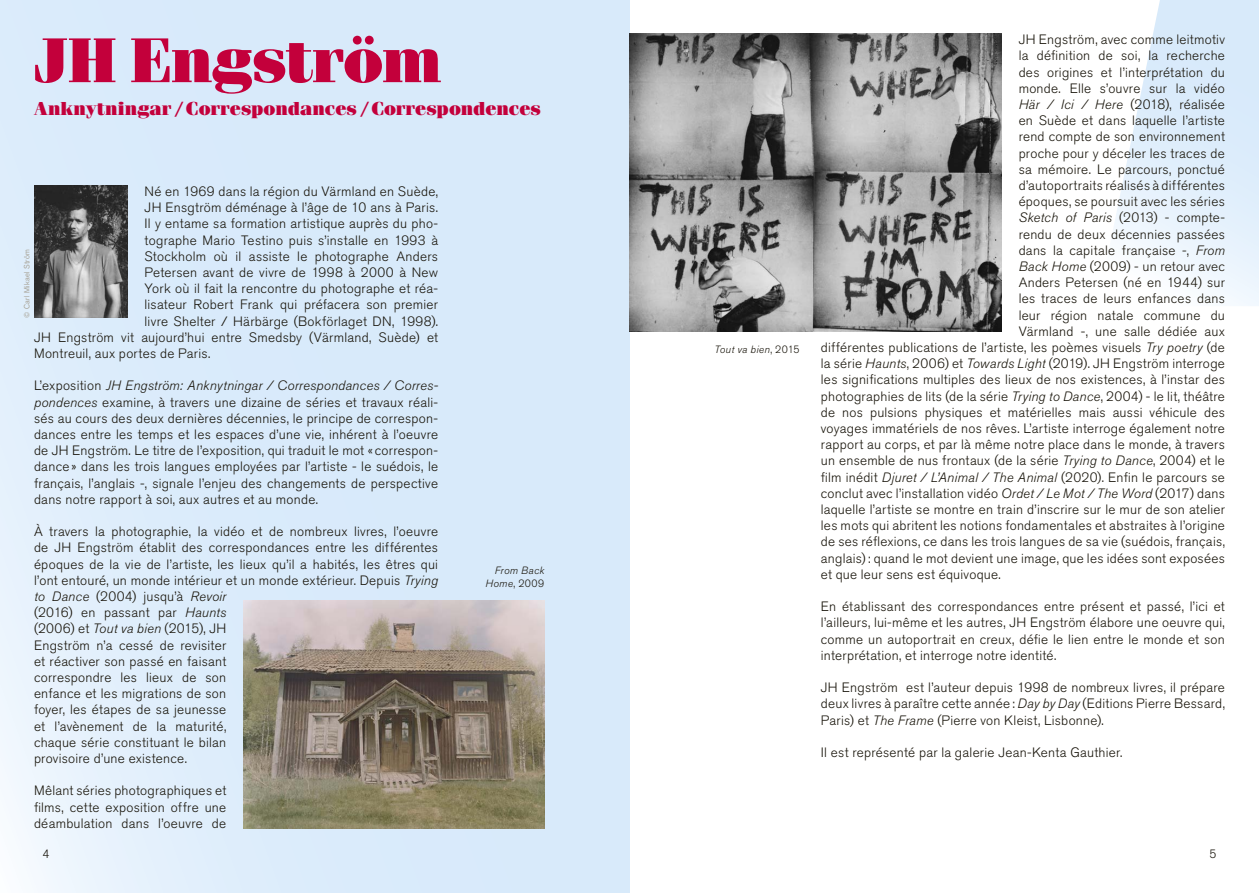
<style>
.page{position:relative;width:1259px;height:893px;background:#fff}
.page>*{position:absolute;margin:0;border:0;box-sizing:border-box;transform-origin:0 0}
.t1{font:900 63px "Fenice IT Cby BT";letter-spacing:-.02em;color:#c3003b}
.t2{font:900 18.75px "Fenice IT Cby BT";color:#c3003b}
.t3{font:300 13.5px/16.2px "Akzidenz Grotesk BQ";letter-spacing:.02em;color:#19150b;text-align:justify}
.t4{font:300 12px "Akzidenz Grotesk BQ";color:#19150b}
.t5{font:italic 300 10.5px/12.6px "Akzidenz Grotesk BQ";letter-spacing:.035em;color:#19150b;text-align:right}
.t6{font:300 7.5px "Akzidenz Grotesk BQ";letter-spacing:.045em;color:#978c78}
.s1{font-style:italic}
.s2{font-style:normal}
</style>
<div class="page">
<div style="left:0;top:0;width:629px;height:893px;background:linear-gradient(to right,#e1effc,#d5e8f9)"></div>
<svg style="left:1113px;top:0;width:146px;height:306px"></svg>
<img style="left:34px;top:186px;width:94px;height:132px">
<img style="left:629px;top:34px;width:372px;height:297px">
<img style="left:243px;top:600px;width:301px;height:229px">
<h1 class="t1" style="left:34px;top:21px;width:409px">JH Engström</h1>
<h2 class="t2" style="left:34px;top:97px;width:508px">Anknytningar / Correspondances / Correspondences</h2>
<p class="t3" style="left:145px;top:183px;width:295px">Né en 1969 dans la région du Värmland en Suède,</p>
<p class="t3" style="left:145px;top:200px;width:295px">JH Ensgtröm déménage à l’âge de 10 ans à Paris.</p>
<p class="t3" style="left:145px;top:216px;width:295px">Il y entame sa formation artistique auprès du pho-</p>
<p class="t3" style="left:145px;top:232px;width:295px">tographe Mario Testino puis s’installe en 1993 à</p>
<p class="t3" style="left:145px;top:248px;width:295px">Stockholm où il assiste le photographe Anders</p>
<p class="t3" style="left:145px;top:264px;width:295px">Petersen avant de vivre de 1998 à 2000 à New</p>
<p class="t3" style="left:145px;top:281px;width:295px">York où il fait la rencontre du photographe et réa-</p>
<p class="t3" style="left:145px;top:297px;width:295px">lisateur Robert Frank qui préfacera son premier</p>
<p class="t3" style="left:145px;top:313px;width:295px">livre Shelter / Härbärge (Bokförlaget DN, 1998).</p>
<p class="t3" style="left:34px;top:329px;width:405px">JH Engström vit aujourd’hui entre Smedsby (Värmland, Suède) et</p>
<p class="t3" style="left:34px;top:345px;width:178px">Montreuil, aux portes de Paris.</p>
<p class="t3" style="left:34px;top:378px;width:406px">L’exposition <span class="s1">JH Engström: Anknytningar / Correspondances / Corres&shy;pondences</span> examine, à travers une dizaine de séries et travaux réali&shy;sés au cours des deux dernières décennies, le principe de correspon&shy;dances entre les temps et les espaces d’une vie, inhérent à l’oeuvre de JH Engström. Le titre de l’exposition, qui traduit le mot « correspon&shy;dance » dans les trois langues employées par l’artiste - le suédois, le français, l’anglais -, signale l’enjeu des changements de perspective dans notre rapport à soi, aux autres et au monde.</p>
<p class="t3" style="left:34px;top:524px;width:405px;text-align:left">À travers la photographie, la vidéo et de nombreux livres, l’oeuvre de JH Engström établit des correspondances entre les différentes époques de la vie de l’artiste, les lieux qu’il a habités, les êtres qui l’ont entouré, un monde intérieur et un monde extérieur. Depuis <span class="s1">Trying to Dance</span> (2004) jusqu’à <span class="s1">Revoir<br></span>(2016) en passant par <span class="s1">Haunts<br></span>(2006) et <span class="s1">Tout va bien</span> (2015), JH<br>Engström n’a cessé de revisiter<br>et réactiver son passé en faisant<br>correspondre les lieux de son<br>enfance et les migrations de son<br>foyer, les étapes de sa jeunesse<br>et l’avènement de la maturité,<br>chaque série constituant le bilan<br>provisoire d’une existence.</p>
<p class="t3" style="left:34px;top:783px;width:194px">Mêlant séries photographiques et films, cette exposition offre une déambulation dans l’oeuvre de</p>
<p class="t6" style="left:23px;top:318px;width:70px;rotate:-90deg">© Carl Mikael Ström</p>
<p class="t5" style="left:485px;top:564px;width:60px">From Back<br>Home<span class="s2">, 2009</span></p>
<p class="t5" style="left:714px;top:343px;width:87px">Tout va bien<span class="s2">, 2015</span></p>
<p class="t3" style="left:1018px;top:32px;width:208px">JH Engström, avec comme leitmotiv</p>
<p class="t3" style="left:1018px;top:48px;width:208px">la définition de soi, la recherche</p>
<p class="t3" style="left:1018px;top:64px;width:208px">des origines et l’interprétation du</p>
<p class="t3" style="left:1018px;top:80px;width:208px">monde. Elle s’ouvre sur la vidéo</p>
<p class="t3" style="left:1018px;top:96px;width:208px"><span class="s1">Här / Ici / Here</span> (2018), réalisée</p>
<p class="t3" style="left:1018px;top:113px;width:208px">en Suède et dans laquelle l’artiste</p>
<p class="t3" style="left:1018px;top:129px;width:208px">rend compte de son environnement</p>
<p class="t3" style="left:1018px;top:145px;width:208px">proche pour y déceler les traces de</p>
<p class="t3" style="left:1018px;top:161px;width:208px">sa mémoire. Le parcours, ponctué</p>
<p class="t3" style="left:1018px;top:177px;width:208px">d’autoportraits réalisés à différentes</p>
<p class="t3" style="left:1018px;top:194px;width:208px">époques, se poursuit avec les séries</p>
<p class="t3" style="left:1018px;top:210px;width:208px"><span class="s1">Sketch of Paris</span> (2013) - compte-</p>
<p class="t3" style="left:1018px;top:226px;width:208px">rendu de deux décennies passées</p>
<p class="t3" style="left:1018px;top:242px;width:208px">dans la capitale française -, <span class="s1">From</span></p>
<p class="t3" style="left:1018px;top:258px;width:208px"><span class="s1">Back Home</span> (2009) - un retour avec</p>
<p class="t3" style="left:1018px;top:275px;width:208px">Anders Petersen (né en 1944) sur</p>
<p class="t3" style="left:1018px;top:291px;width:208px">les traces de leurs enfances dans</p>
<p class="t3" style="left:1018px;top:307px;width:208px">leur région natale commune du</p>
<p class="t3" style="left:1018px;top:323px;width:208px">Värmland -, une salle dédiée aux</p>
<p class="t3" style="left:821px;top:339px;width:405px">différentes publications de l’artiste, les poèmes visuels <span class="s1">Try poetry</span> (de</p>
<p class="t3" style="left:821px;top:356px;width:405px">la série <span class="s1">Haunts</span>, 2006) et <span class="s1">Towards Light</span> (2019). JH Engström interroge</p>
<p class="t3" style="left:821px;top:372px;width:405px">les significations multiples des lieux de nos existences, à l’instar des</p>
<p class="t3" style="left:821px;top:388px;width:405px">photographies de lits (de la série <span class="s1">Trying to Dance</span>, 2004) - le lit, théâtre</p>
<p class="t3" style="left:821px;top:404px;width:405px">de nos pulsions physiques et matérielles mais aussi véhicule des</p>
<p class="t3" style="left:821px;top:420px;width:405px">voyages immatériels de nos rêves. L’artiste interroge également notre</p>
<p class="t3" style="left:821px;top:437px;width:405px">rapport au corps, et par là même notre place dans le monde, à travers</p>
<p class="t3" style="left:821px;top:453px;width:405px">un ensemble de nus frontaux (de la série <span class="s1">Trying to Dance</span>, 2004) et le</p>
<p class="t3" style="left:821px;top:469px;width:405px">film inédit <span class="s1">Djuret / L’Animal / The Animal</span> (2020). Enfin le parcours se</p>
<p class="t3" style="left:821px;top:485px;width:405px">conclut avec l’installation vidéo <span class="s1">Ordet / Le Mot / The Word</span> (2017) dans</p>
<p class="t3" style="left:821px;top:501px;width:405px">laquelle l’artiste se montre en train d’inscrire sur le mur de son atelier</p>
<p class="t3" style="left:821px;top:518px;width:405px">les mots qui abritent les notions fondamentales et abstraites à l’origine</p>
<p class="t3" style="left:821px;top:534px;width:405px">de ses réflexions, ce dans les trois langues de sa vie (suédois, français,</p>
<p class="t3" style="left:821px;top:550px;width:405px">anglais): quand le mot devient une image, que les idées sont exposées</p>
<p class="t3" style="left:821px;top:566px;width:181px">et que leur sens est équivoque.</p>
<p class="t3" style="left:821px;top:599px;width:405px">En établissant des correspondances entre présent et passé, l’ici et l’ailleurs, lui-même et les autres, JH Engström élabore une oeuvre qui, comme un autoportrait en creux, défie le lien entre le monde et son interprétation, et interroge notre identité.</p>
<p class="t3" style="left:821px;top:680px;width:405px">JH Engström est l’auteur depuis 1998 de nombreux livres, il prépare deux livres à paraître cette année : <span class="s1">Day by Day</span> (Editions Pierre Bessard, Paris) et <span class="s1">The Frame</span> (Pierre von Kleist, Lisbonne).</p>
<p class="t3" style="left:821px;top:744px;width:303px">Il est représenté par la galerie Jean-Kenta Gauthier.</p>
<p class="t4" style="left:43px;top:847px;width:8px">4</p>
<p class="t4" style="left:1209px;top:847px;width:8px">5</p>
</div>
